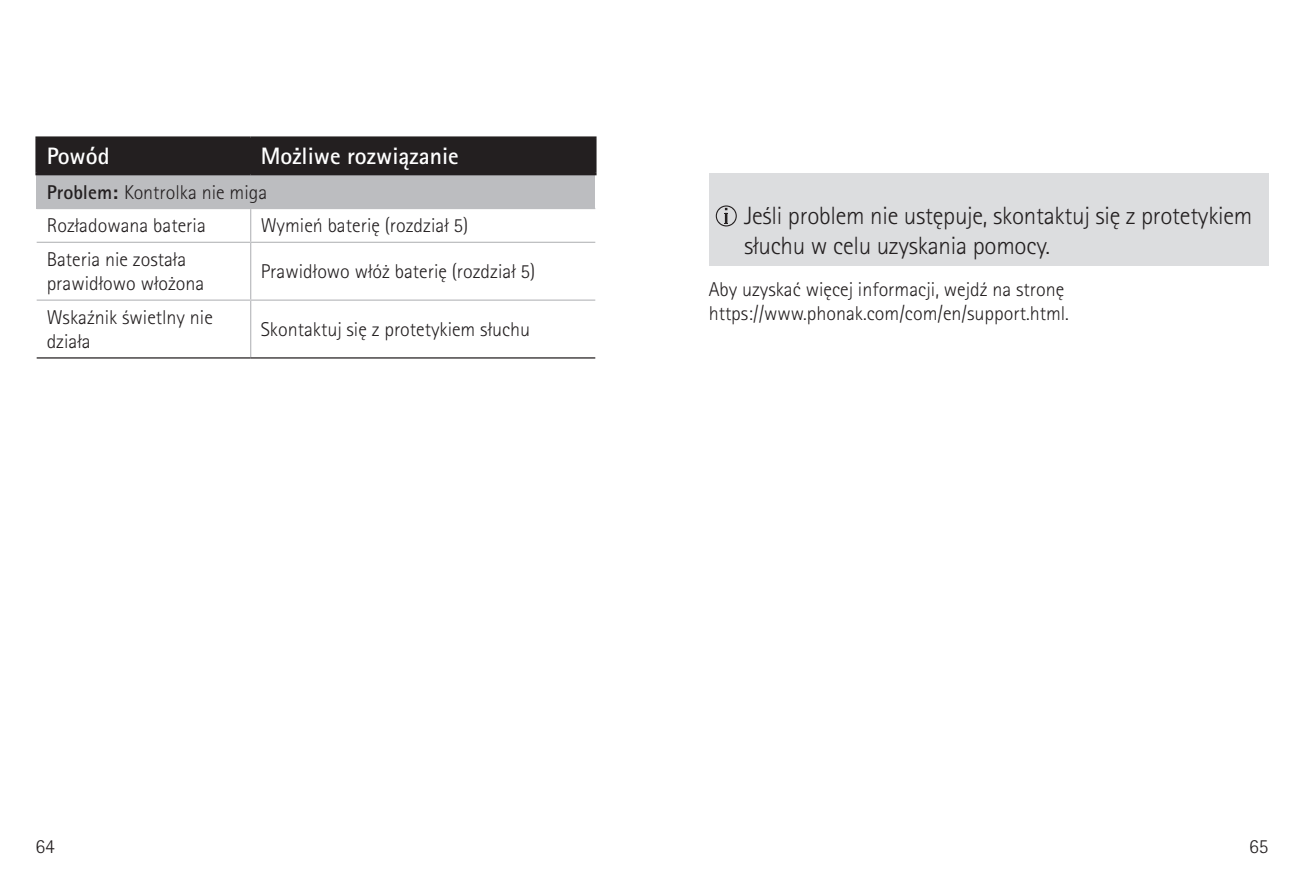
<style>
.page{position:relative;width:1304px;height:886px;background:#fff}
.page>*{position:absolute;margin:0;border:0;box-sizing:border-box;transform-origin:0 0}
.t1{font:300 25px/30px "Rotis Sans Serif Pro";letter-spacing:-.01em;color:#231f20}
.t2{font:700 23.75px "Rotis Sans Serif Pro";color:#fff}
.t3{font:300 20px/24px "Rotis Sans Serif Pro";color:#231f20}
.s1{font-weight:700}
</style>
<div class="page">
<div style="left:709px;top:173px;width:560px;height:93px;background:#dcdddf"></div>
<svg style="left:716px;top:205px;width:21px;height:21px"></svg>
<div style="left:38px;top:139px;width:556px;height:34px;background:#231f20"></div>
<div style="left:37px;top:174px;width:558px;height:34px;background:#bcbdc0"></div>
<hr style="left:35px;top:136px;width:216px;height:3px;background:#231f20">
<hr style="left:35px;top:139px;width:3px;height:34px;background:#231f20">
<hr style="left:251px;top:136px;width:346px;height:3px;background:#231f20">
<hr style="left:249px;top:139px;width:3px;height:34px;background:#231f20">
<hr style="left:594px;top:139px;width:3px;height:34px;background:#231f20">
<hr style="left:35px;top:173px;width:216px;height:2px;background:#231f20">
<hr style="left:251px;top:173px;width:346px;height:2px;background:#231f20">
<hr style="left:37px;top:208px;width:214px;height:1px;background:#bcbdc0">
<hr style="left:251px;top:208px;width:344px;height:1px;background:#bcbdc0">
<hr style="left:37px;top:242px;width:214px;height:1px;background:#bcbdc0">
<hr style="left:251px;top:242px;width:344px;height:1px;background:#bcbdc0">
<hr style="left:37px;top:299px;width:214px;height:2px;background:#bcbdc0">
<hr style="left:251px;top:299px;width:344px;height:2px;background:#bcbdc0">
<hr style="left:250px;top:209px;width:1px;height:33px;background:#bcbdc0">
<hr style="left:250px;top:243px;width:1px;height:56px;background:#bcbdc0">
<hr style="left:250px;top:301px;width:1px;height:56px;background:#bcbdc0">
<hr style="left:37px;top:357px;width:214px;height:2px;background:#231f20">
<hr style="left:251px;top:357px;width:344px;height:2px;background:#231f20">
<p class="t2" style="left:47px;top:141px;width:64px">Powód</p>
<p class="t2" style="left:261px;top:141px;width:200px">Możliwe rozwiązanie</p>
<p class="t3" style="left:47px;top:175px;width:222px;line-height:33.8px"><span class="s1">Problem:</span> Kontrolka nie miga<br>Rozładowana bateria</p>
<p class="t3" style="left:261px;top:214px;width:209px">Wymień baterię (rozdział 5)</p>
<p class="t3" style="left:47px;top:248px;width:159px">Bateria nie została prawidłowo włożona</p>
<p class="t3" style="left:261px;top:260px;width:276px">Prawidłowo włóż baterię (rozdział 5)</p>
<p class="t3" style="left:47px;top:305px;width:168px">Wskaźnik świetlny nie działa</p>
<p class="t3" style="left:261px;top:317px;width:271px">Skontaktuj się z protetykiem słuchu</p>
<p class="t1" style="left:744px;top:201px;width:510px">Jeśli problem nie ustępuje, skontaktuj się z protetykiem słuchu w celu uzyskania pomocy.</p>
<p class="t3" style="left:709px;top:277px;width:362px">Aby uzyskać więcej informacji, wejdź na stronę https://www.phonak.com/com/en/support.html.</p>
<p class="t3" style="left:35px;top:834px;width:21px">64</p>
<p class="t3" style="left:1249px;top:834px;width:21px">65</p>
</div>
